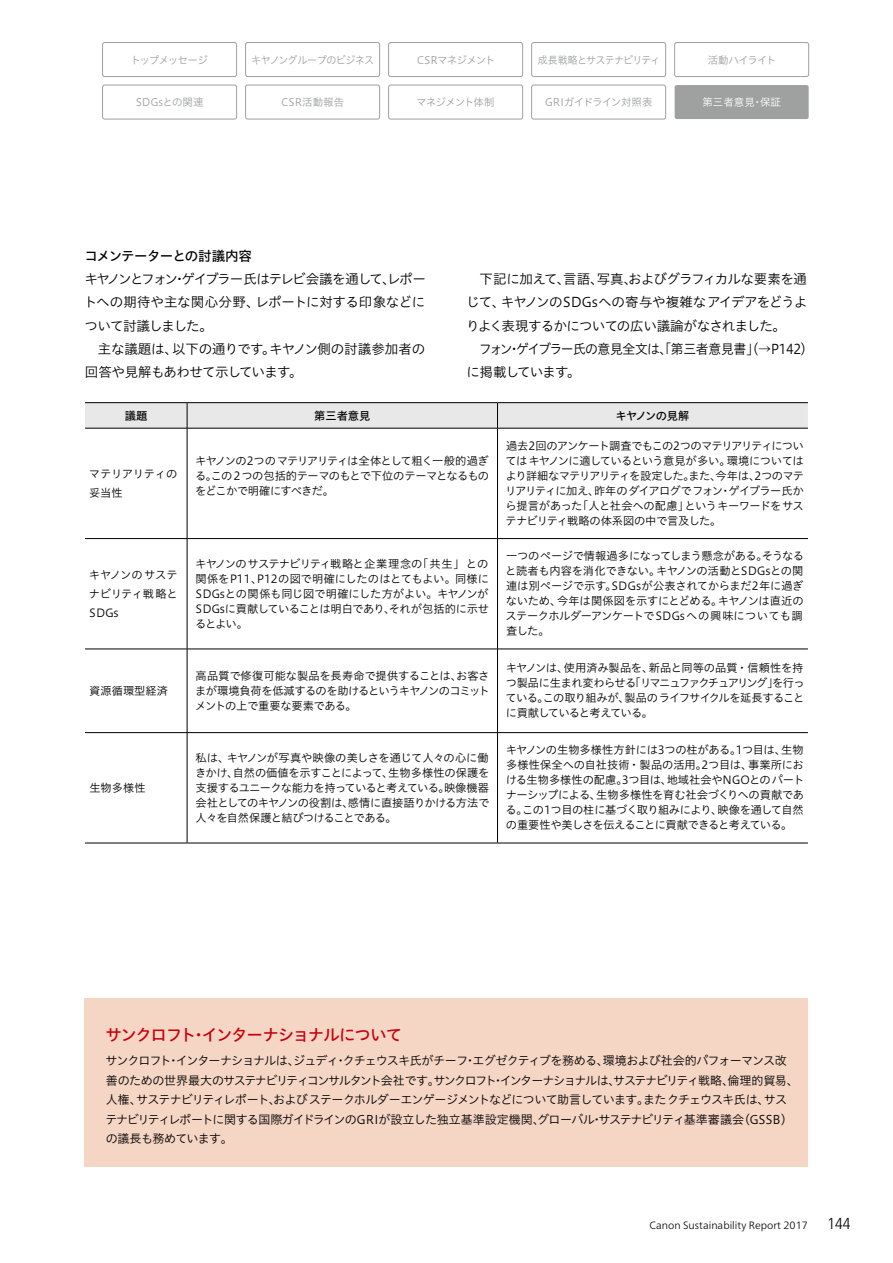
<style>
.page{position:relative;width:893px;height:1263px;background:#fff}
.page>*{position:absolute;margin:0;border:0;box-sizing:border-box;transform-origin:0 0}
.t1{font:16.5px "Hiragino UD Sans Std W5";letter-spacing:-.08em;color:#c7000b}
.t2{font:13.5px/23.2px "Hiragino UD Sans Std W3";letter-spacing:-.035em;color:#000;text-align:justify}
.t3{font:13.5px/23.2px "Hiragino UD Sans Std W3";letter-spacing:-.035em;color:#000;scale:.95 1}
.t4{font:13.5px "Hiragino UD Sans Std W5";letter-spacing:-.055em;color:#000}
.t5{font:12px/19.5px "Hiragino UD Sans Std W3";letter-spacing:-.065em;color:#000}
.t6{font:11.25px/15px "Hiragino UD Sans Std W3";letter-spacing:-.035em;color:#000;text-align:justify}
.t7{font:11.25px "Hiragino UD Sans Std W5";color:#000}
.t8{font:11.25px "Hiragino UD Sans Std W5";letter-spacing:-.055em;color:#000}
.t9{font:11.25px "Hiragino UD Sans Std W3";color:#000}
.t10{font:300 10.65px "Frutiger Neue LT Pro";color:#000}
.t11{font:10.5px "Hiragino UD Sans Std W3";letter-spacing:-.06em;color:#9fa0a0;scale:.95 1}
.t12{font:10.5px "Hiragino UD Sans Std W3";letter-spacing:-.06em;color:#9fa0a0}
.t13{font:10.5px "Hiragino UD Sans Std W3";color:#9fa0a0}
.t14{font:10.5px "Hiragino UD Sans Std W3";letter-spacing:-.04em;color:#9fa0a0}
.t15{font:10.5px "Hiragino UD Sans Std W3";color:#fff}
.t16{font:10.5px "Hiragino UD Sans Std W3";letter-spacing:-.09em;color:#9fa0a0}
.s1{font-stretch:condensed;font-size:15.9px}
</style>
<div class="page">
<div style="left:675px;top:85px;width:134px;height:34px;background:#9fa0a0;border-radius:2px"></div>
<div style="left:674px;top:42px;width:135px;height:35px;border:1px solid #9fa0a0;border-radius:2px"></div>
<div style="left:531px;top:85px;width:135px;height:34px;border:1px solid #9fa0a0;border-radius:2px"></div>
<div style="left:531px;top:42px;width:135px;height:35px;border:1px solid #9fa0a0;border-radius:2px"></div>
<div style="left:388px;top:85px;width:135px;height:34px;border:1px solid #9fa0a0;border-radius:2px"></div>
<div style="left:388px;top:42px;width:135px;height:35px;border:1px solid #9fa0a0;border-radius:2px"></div>
<div style="left:245px;top:85px;width:135px;height:34px;border:1px solid #9fa0a0;border-radius:2px"></div>
<div style="left:245px;top:42px;width:135px;height:35px;border:1px solid #9fa0a0;border-radius:2px"></div>
<div style="left:102px;top:85px;width:135px;height:34px;border:1px solid #9fa0a0;border-radius:2px"></div>
<div style="left:102px;top:42px;width:135px;height:35px;border:1px solid #9fa0a0;border-radius:2px"></div>
<svg style="left:85px;top:403px;width:723px;height:440px"></svg>
<hr style="left:187px;top:428px;width:1px;height:110px;background:#000">
<hr style="left:497px;top:428px;width:1px;height:110px;background:#000">
<hr style="left:187px;top:539px;width:1px;height:110px;background:#000">
<hr style="left:497px;top:539px;width:1px;height:110px;background:#000">
<hr style="left:187px;top:649px;width:1px;height:83px;background:#000">
<hr style="left:497px;top:649px;width:1px;height:83px;background:#000">
<hr style="left:187px;top:733px;width:1px;height:110px;background:#000">
<hr style="left:497px;top:733px;width:1px;height:110px;background:#000">
<hr style="left:85px;top:402px;width:102px;height:1px;background:#000">
<hr style="left:187px;top:402px;width:310px;height:1px;background:#000">
<hr style="left:497px;top:402px;width:311px;height:1px;background:#000">
<hr style="left:85px;top:843px;width:102px;height:1px;background:#000">
<hr style="left:187px;top:843px;width:310px;height:1px;background:#000">
<hr style="left:497px;top:843px;width:311px;height:1px;background:#000">
<div style="left:84px;top:998px;width:724px;height:169px;background:#f5d5c4"></div>
<p class="t16" style="left:130px;top:52px;width:79px">トップメッセージ</p>
<p class="t13" style="left:136px;top:94px;width:69px">SDGsとの関連</p>
<p class="t11" style="left:251px;top:52px;width:131px">キヤノングループのビジネス</p>
<p class="t13" style="left:281px;top:94px;width:64px">CSR活動報告</p>
<p class="t12" style="left:417px;top:52px;width:80px">CSRマネジメント</p>
<p class="t12" style="left:416px;top:94px;width:80px">マネジメント体制</p>
<p class="t11" style="left:538px;top:52px;width:130px">成長戦略とサステナビリティ</p>
<p class="t14" style="left:545px;top:94px;width:109px">GRIガイドライン対照表</p>
<p class="t12" style="left:708px;top:52px;width:70px">活動ハイライト</p>
<p class="t15" style="left:702px;top:94px;width:80px">第三者意見・保証</p>
<p class="t4" style="left:84px;top:245px;width:169px">コメンテーターとの討議内容</p>
<p class="t2" style="left:84px;top:267px;width:344px">キヤノンとフォン・ゲイブラー氏はテレビ会議を通して、レポートへの期待や主な関心分野、レポートに対する印象などについて討議しました。</p>
<p class="t2" style="left:85px;top:336px;width:342px;text-indent:13px">主な議題は、以下の通りです。キヤノン側の討議参加者の回答や見解もあわせて示しています。</p>
<p class="t2" style="left:466px;top:267px;width:343px;text-indent:14px">下記に加えて、言語、写真、およびグラフィカルな要素を通じて、キヤノンのSDGsへの寄与や複雑なアイデアをどうよりよく表現するかについての広い議論がなされました。</p>
<p class="t3" style="left:467px;top:336px;width:367px;text-indent:12px">フォン・ゲイブラー氏の意見全文は、「第三者意見書」（→P142）に掲載しています。</p>
<p class="t7" style="left:125px;top:407px;width:24px">議題</p>
<p class="t7" style="left:314px;top:407px;width:58px">第三者意見</p>
<p class="t8" style="left:616px;top:407px;width:75px">キヤノンの見解</p>
<p class="t6" style="left:89px;top:463px;width:90px;line-height:19.5px">マテリアリティの妥当性</p>
<p class="t6" style="left:195px;top:453px;width:296px">キヤノンの2つのマテリアリティは全体として粗く一般的過ぎる。この２つの包括的テーマのもとで下位のテーマとなるものをどこかで明確にすべきだ。</p>
<p class="t6" style="left:505px;top:438px;width:300px">過去2回のアンケート調査でもこの2つのマテリアリティについてはキヤノンに適しているという意見が多い。環境についてはより詳細なマテリアリティを設定した。また、今年は、2つのマテリアリティに加え、昨年のダイアログでフォン・ゲイブラー氏から提言があった「人と社会への配慮」というキーワードをサステナビリティ戦略の体系図の中で言及した。</p>
<p class="t6" style="left:89px;top:564px;width:90px;line-height:19.5px">キヤノンのサステナビリティ戦略とSDGs</p>
<p class="t6" style="left:195px;top:556px;width:295px">キヤノンのサステナビリティ戦略と企業理念の「共生」との関係をP11、P12の図で明確にしたのはとてもよい。同様にSDGsとの関係も同じ図で明確にした方がよい。キヤノンがSDGsに貢献していることは明白であり、それが包括的に示せるとよい。</p>
<p class="t6" style="left:505px;top:548px;width:300px;text-align:left">一つのページで情報過多になってしまう懸念がある。そうなると読者も内容を消化できない。キヤノンの活動とSDGsとの関連は別ページで示す。SDGsが公表されてからまだ2年に過ぎないため、今年は関係図を示すにとどめる。キヤノンは直近のステークホルダーアンケートでSDGsへの興味についても調査した。</p>
<p class="t9" style="left:89px;top:682px;width:80px">資源循環型経済</p>
<p class="t6" style="left:89px;top:780px;width:58px">生物多様性</p>
<p class="t6" style="left:195px;top:668px;width:296px">高品質で修復可能な製品を長寿命で提供することは、お客さまが環境負荷を低減するのを助けるというキヤノンのコミットメントの上で重要な要素である。</p>
<p class="t6" style="left:506px;top:660px;width:301px">キヤノンは、使用済み製品を、新品と同等の品質・信頼性を持つ製品に生まれ変わらせる「リマニュファクチュアリング」を行っている。この取り組みが、製品のライフサイクルを延長することに貢献していると考えている。</p>
<p class="t6" style="left:195px;top:750px;width:296px">私は、キヤノンが写真や映像の美しさを通じて人々の心に働きかけ、自然の価値を示すことによって、生物多様性の保護を支援するユニークな能力を持っていると考えている。映像機器会社としてのキヤノンの役割は、感情に直接語りかける方法で人々を自然保護と結びつけることである。</p>
<p class="t6" style="left:506px;top:742px;width:300px">キヤノンの生物多様性方針には3つの柱がある。1つ目は、生物多様性保全への自社技術・製品の活用。2つ目は、事業所における生物多様性の配慮。3つ目は、地域社会やNGOとのパートナーシップによる、生物多様性を育む社会づくりへの貢献である。この1つ目の柱に基づく取り組みにより、映像を通して自然の重要性や美しさを伝えることに貢献できると考えている。</p>
<h1 class="t1" style="left:105px;top:1022px;width:298px">サンクロフト・インターナショナルについて</h1>
<p class="t5" style="left:105px;top:1050px;width:695px">サンクロフト・インターナショナルは、ジュディ・クチェウスキ氏がチーフ・エグゼクティブを務める、環境および社会的パフォーマンス改善のための世界最大のサステナビリティコンサルタント会社です。サンクロフト・インターナショナルは、サステナビリティ戦略、倫理的貿易、人権、サステナビリティレポート、およびステークホルダーエンゲージメントなどについて助言しています。またクチェウスキ氏は、サステナビリティレポートに関する国際ガイドラインのGRIが設立した独立基準設定機関、グローバル・サステナビリティ基準審議会(GSSB)の議長も務めています。</p>
<p class="t10" style="left:650px;top:1219px;width:202px">Canon Sustainability Report 2017 <span class="s1">144</span></p>
</div>
